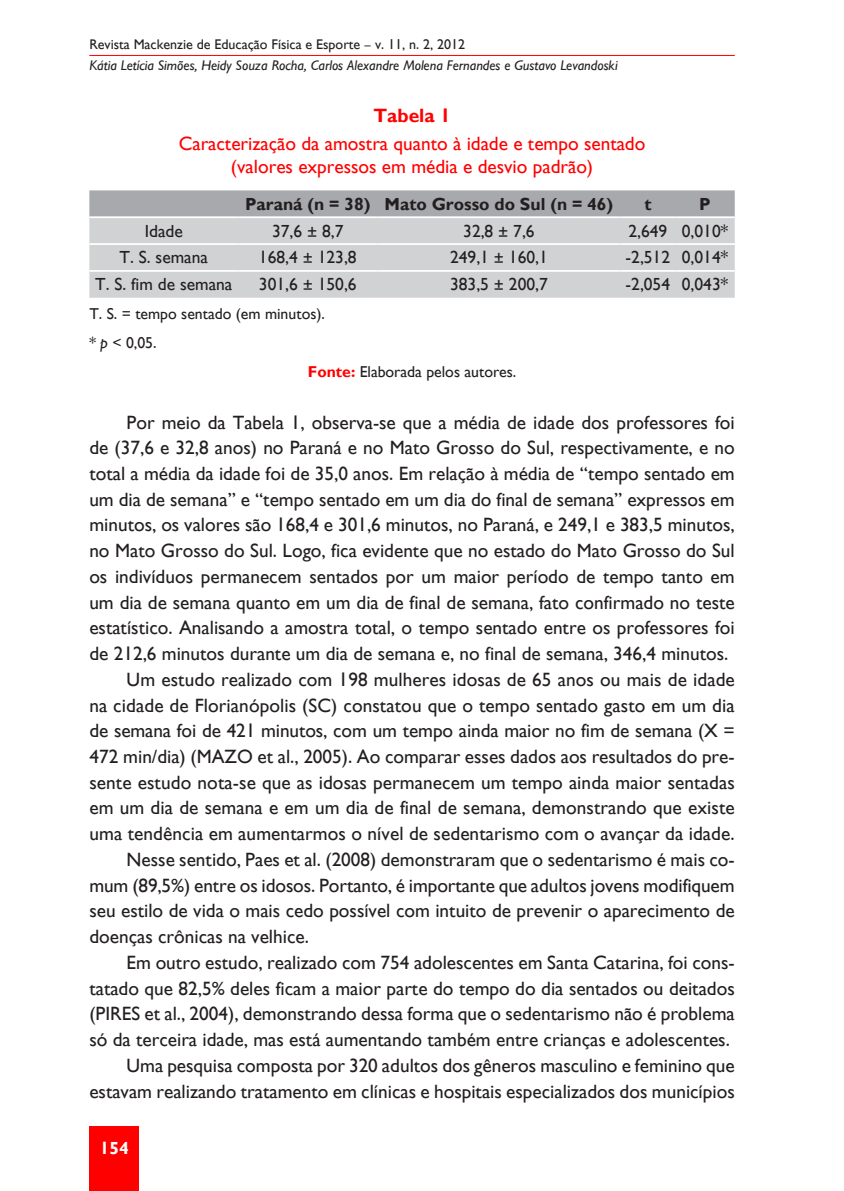
<style>
.page{position:relative;width:844px;height:1191px;background:#fff}
.page>*{position:absolute;margin:0;border:0;box-sizing:border-box;transform-origin:0 0}
.t1{font:19.25px "Gill Sans";color:#231f20}
.t2{font:19.25px/23.1px "Gill Sans";color:#f00;text-align:center}
.t3{font:700 19.25px "Gill Sans";color:#f00}
.t4{font:17.5px "Gill Sans";color:#231f20}
.t5{font:700 17.5px "Gill Sans";color:#231f20}
.t6{font:700 17.5px "Gill Sans";color:#fff}
.t7{font:15.75px "Gill Sans";color:#231f20}
.t8{font:italic 14px "Gill Sans";color:#231f20}
.t9{font:14px "Gill Sans";color:#231f20}
.s1{font-style:italic}
.s2{font-weight:700;color:#f00}
</style>
<div class="page">
<div style="left:89px;top:1126px;width:50px;height:65px;background:#f00"></div>
<hr style="left:89px;top:55px;width:645px;height:1px;background:#f00">
<div style="left:89px;top:190px;width:645px;height:26px;background:#a8a9ad"></div>
<div style="left:89px;top:218px;width:645px;height:80px;background:#d1d2d4"></div>
<hr style="left:89px;top:243px;width:149px;height:2px;background:#fff">
<hr style="left:238px;top:243px;width:139px;height:2px;background:#fff">
<hr style="left:377px;top:243px;width:243px;height:2px;background:#fff">
<hr style="left:620px;top:243px;width:55px;height:2px;background:#fff">
<hr style="left:675px;top:243px;width:59px;height:2px;background:#fff">
<hr style="left:89px;top:270px;width:149px;height:2px;background:#fff">
<hr style="left:238px;top:270px;width:139px;height:2px;background:#fff">
<hr style="left:377px;top:270px;width:243px;height:2px;background:#fff">
<hr style="left:620px;top:270px;width:55px;height:2px;background:#fff">
<hr style="left:675px;top:270px;width:59px;height:2px;background:#fff">
<p class="t9" style="left:89px;top:36px;width:377px">Revista Mackenzie de Educação Física e Esporte – v. 11, n. 2, 2012</p>
<p class="t8" style="left:89px;top:57px;width:529px">Kátia Letícia Simões, Heidy Souza Rocha, Carlos Alexandre Molena Fernandes e Gustavo Levandoski</p>
<p class="t3" style="left:373px;top:104px;width:79px">Tabela 1</p>
<p class="t2" style="left:179px;top:132px;width:468px">Caracterização da amostra quanto à idade e tempo sentado (valores expressos em média e desvio padrão)</p>
<p class="t5" style="left:245px;top:193px;width:369px">Paraná (n = 38) Mato Grosso do Sul (n = 46)</p>
<p class="t5" style="left:644px;top:193px;width:9px">t</p>
<p class="t5" style="left:699px;top:193px;width:13px">P</p>
<p class="t4" style="left:145px;top:220px;width:40px">Idade</p>
<p class="t4" style="left:272px;top:220px;width:73px">37,6 ± 8,7</p>
<p class="t4" style="left:463px;top:220px;width:73px">32,8 ± 7,6</p>
<p class="t4" style="left:628px;top:220px;width:101px">2,649 0,010*</p>
<p class="t4" style="left:120px;top:247px;width:90px">T. S. semana</p>
<p class="t4" style="left:259px;top:247px;width:99px">168,4 ± 123,8</p>
<p class="t4" style="left:450px;top:247px;width:99px">249,1 ± 160,1</p>
<p class="t4" style="left:625px;top:247px;width:104px">-2,512 0,014*</p>
<p class="t4" style="left:95px;top:274px;width:139px">T. S. fim de semana</p>
<p class="t4" style="left:259px;top:274px;width:99px">301,6 ± 150,6</p>
<p class="t4" style="left:450px;top:274px;width:99px">383,5 ± 200,7</p>
<p class="t4" style="left:625px;top:274px;width:104px">-2,054 0,043*</p>
<p class="t7" style="left:89px;top:305px;width:237px">T. S. = tempo sentado (em minutos).</p>
<p class="t7" style="left:89px;top:333px;width:69px">* <span class="s1">p</span> &lt; 0,05.</p>
<p class="t7" style="left:308px;top:362px;width:210px"><span class="s2">Fonte:</span> Elaborada pelos autores.</p>
<p class="t1" style="left:126px;top:411px;width:609px">Por meio da Tabela 1, observa-se que a média de idade dos professores foi</p>
<p class="t1" style="left:89px;top:436px;width:646px">de (37,6 e 32,8 anos) no Paraná e no Mato Grosso do Sul, respectivamente, e no</p>
<p class="t1" style="left:89px;top:462px;width:646px">total a média da idade foi de 35,0 anos. Em relação à média de “tempo sentado em</p>
<p class="t1" style="left:89px;top:488px;width:646px">um dia de semana” e “tempo sentado em um dia do final de semana” expressos em</p>
<p class="t1" style="left:89px;top:513px;width:646px">minutos, os valores são 168,4 e 301,6 minutos, no Paraná, e 249,1 e 383,5 minutos,</p>
<p class="t1" style="left:89px;top:539px;width:646px">no Mato Grosso do Sul. Logo, fica evidente que no estado do Mato Grosso do Sul</p>
<p class="t1" style="left:89px;top:565px;width:646px">os indivíduos permanecem sentados por um maior período de tempo tanto em</p>
<p class="t1" style="left:89px;top:591px;width:646px">um dia de semana quanto em um dia de final de semana, fato confirmado no teste</p>
<p class="t1" style="left:89px;top:616px;width:646px">estatístico. Analisando a amostra total, o tempo sentado entre os professores foi</p>
<p class="t1" style="left:89px;top:642px;width:640px">de 212,6 minutos durante um dia de semana e, no final de semana, 346,4 minutos.</p>
<p class="t1" style="left:126px;top:668px;width:609px">Um estudo realizado com 198 mulheres idosas de 65 anos ou mais de idade</p>
<p class="t1" style="left:89px;top:693px;width:646px">na cidade de Florianópolis (SC) constatou que o tempo sentado gasto em um dia</p>
<p class="t1" style="left:89px;top:719px;width:646px">de semana foi de 421 minutos, com um tempo ainda maior no fim de semana (X =</p>
<p class="t1" style="left:89px;top:745px;width:646px">472 min/dia) (MAZO et al., 2005). Ao comparar esses dados aos resultados do pre-</p>
<p class="t1" style="left:89px;top:771px;width:646px">sente estudo nota-se que as idosas permanecem um tempo ainda maior sentadas</p>
<p class="t1" style="left:89px;top:796px;width:646px">em um dia de semana e em um dia de final de semana, demonstrando que existe</p>
<p class="t1" style="left:89px;top:822px;width:646px">uma tendência em aumentarmos o nível de sedentarismo com o avançar da idade.</p>
<p class="t1" style="left:126px;top:848px;width:609px">Nesse sentido, Paes et al. (2008) demonstraram que o sedentarismo é mais co-</p>
<p class="t1" style="left:89px;top:873px;width:646px">mum (89,5%) entre os idosos. Portanto, é importante que adultos jovens modifiquem</p>
<p class="t1" style="left:89px;top:899px;width:646px">seu estilo de vida o mais cedo possível com intuito de prevenir o aparecimento de</p>
<p class="t1" style="left:89px;top:925px;width:221px">doenças crônicas na velhice.</p>
<p class="t1" style="left:126px;top:951px;width:609px">Em outro estudo, realizado com 754 adolescentes em Santa Catarina, foi cons-</p>
<p class="t1" style="left:89px;top:976px;width:646px">tatado que 82,5% deles ficam a maior parte do tempo do dia sentados ou deitados</p>
<p class="t1" style="left:89px;top:1002px;width:646px">(PIRES et al., 2004), demonstrando dessa forma que o sedentarismo não é problema</p>
<p class="t1" style="left:89px;top:1028px;width:642px">só da terceira idade, mas está aumentando também entre crianças e adolescentes.</p>
<p class="t1" style="left:126px;top:1054px;width:609px">Uma pesquisa composta por 320 adultos dos gêneros masculino e feminino que</p>
<p class="t1" style="left:89px;top:1080px;width:646px">estavam realizando tratamento em clínicas e hospitais especializados dos municípios</p>
<p class="t6" style="left:100px;top:1137px;width:30px">154</p>
</div>
